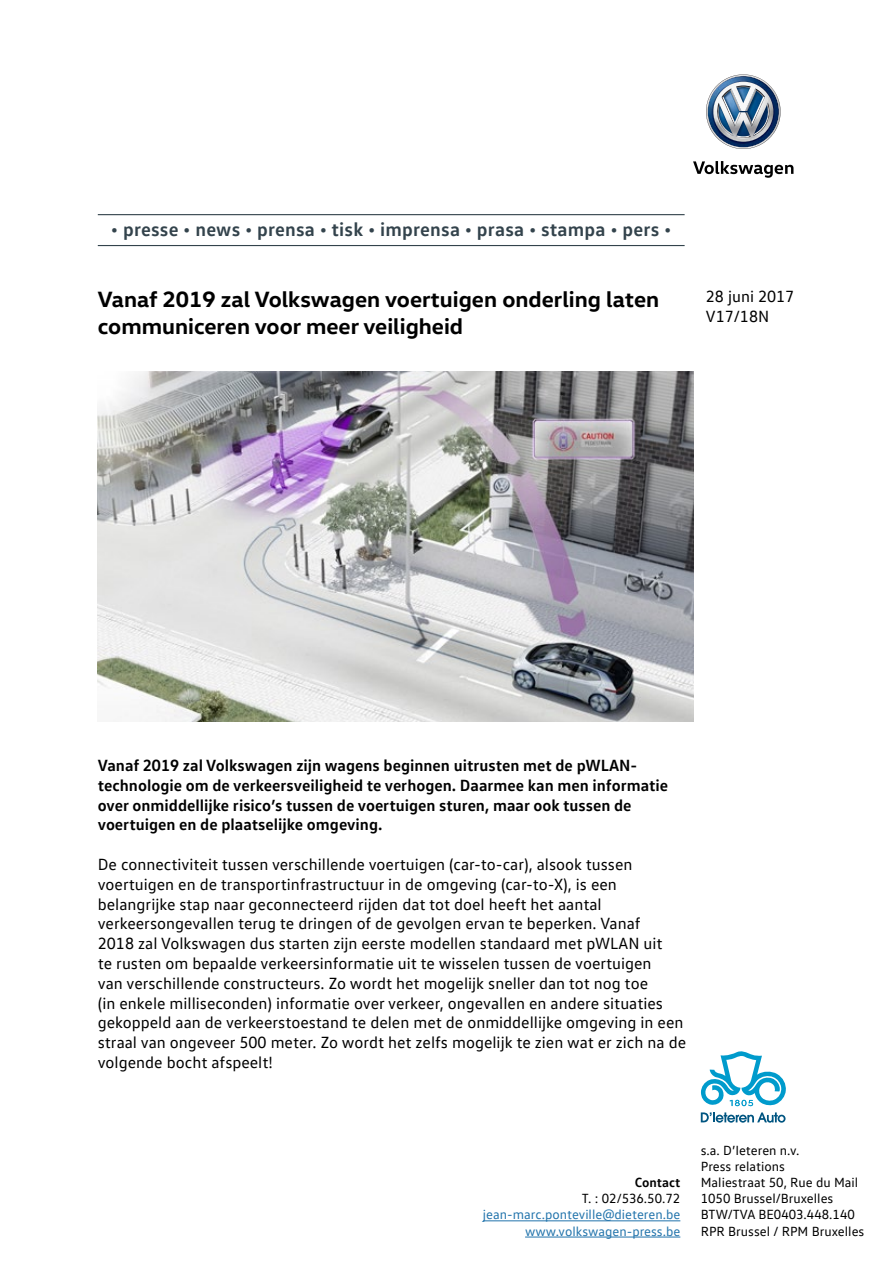
<style>
.page{position:relative;width:893px;height:1263px;background:#fff}
.page>*{position:absolute;margin:0;border:0;box-sizing:border-box;transform-origin:0 0}
.t1{font:700 22.5px/27px "VW Head";color:#000}
.t2{font:700 19.5px "VW Text";letter-spacing:.01em;color:#33434c}
.t3{font:16.5px/19.8px "VW Text";color:#000}
.t4{font:700 16.5px/19.8px "VW Text";color:#000}
.t5{font:13.5px/16.2px "VW Text";color:#000}
.t6{font:13.5px/16.2px "VW Text";color:#2274ac;text-align:right}
.t7{font:700 13.5px "VW Text";color:#000}
</style>
<div class="page">
<img style="left:706px;top:74px;width:75px;height:75px">
<svg style="left:693px;top:161px;width:100px;height:17px"></svg>
<hr style="left:98px;top:214px;width:587px;height:1px;background:#33434c">
<hr style="left:98px;top:245px;width:587px;height:1px;background:#33434c">
<svg style="left:701px;top:1051px;width:85px;height:55px"></svg>
<svg style="left:701px;top:1112px;width:84px;height:11px"></svg>
<hr style="left:483px;top:1220px;width:197px;height:1px;background:#2274ac">
<hr style="left:525px;top:1236px;width:155px;height:1px;background:#2274ac">
<img style="left:98px;top:372px;width:595px;height:349px">
<p class="t2" style="left:111px;top:217px;width:562px">• presse • news • prensa • tisk • imprensa • prasa • stampa • pers •</p>
<h1 class="t1" style="left:98px;top:285px;width:563px">Vanaf 2019 zal Volkswagen voertuigen onderling laten communiceren voor meer veiligheid</h1>
<p class="t3" style="left:706px;top:286px;width:90px">28 juni 2017<br>V17/18N</p>
<p class="t4" style="left:98px;top:755px;width:572px">Vanaf 2019 zal Volkswagen zijn wagens beginnen uitrusten met de pWLAN&shy;technologie om de verkeersveiligheid te verhogen. Daarmee kan men informatie over onmiddellijke risico’s tussen de voertuigen sturen, maar ook tussen de voertuigen en de plaatselijke omgeving.</p>
<p class="t3" style="left:98px;top:854px;width:590px">De connectiviteit tussen verschillende voertuigen (car-to-car), alsook tussen voertuigen en de transportinfrastructuur in de omgeving (car-to-X), is een belangrijke stap naar geconnecteerd rijden dat tot doel heeft het aantal verkeersongevallen terug te dringen of de gevolgen ervan te beperken. Vanaf<br>2018 zal Volkswagen dus starten zijn eerste modellen standaard met pWLAN uit<br>te rusten om bepaalde verkeersinformatie uit te wisselen tussen de voertuigen<br>van verschillende constructeurs. Zo wordt het mogelijk sneller dan tot nog toe<br>(in enkele milliseconden) informatie over verkeer, ongevallen en andere situaties gekoppeld aan de verkeerstoestand te delen met de onmiddellijke omgeving in een straal van ongeveer 500 meter. Zo wordt het zelfs mogelijk te zien wat er zich na de volgende bocht afspeelt!</p>
<p class="t7" style="left:635px;top:1173px;width:47px">Contact</p>
<p class="t5" style="left:582px;top:1190px;width:100px">T. : 02/536.50.72</p>
<p class="t6" style="left:483px;top:1206px;width:199px">jean-marc.ponteville@dieteren.be www.volkswagen-press.be</p>
<p class="t5" style="left:701px;top:1141px;width:165px">s.a. D’Ieteren n.v.<br>Press relations<br>Maliestraat 50, Rue du Mail<br>1050 Brussel/Bruxelles<br>BTW/TVA BE0403.448.140<br>RPR Brussel / RPM Bruxelles</p>
</div>
